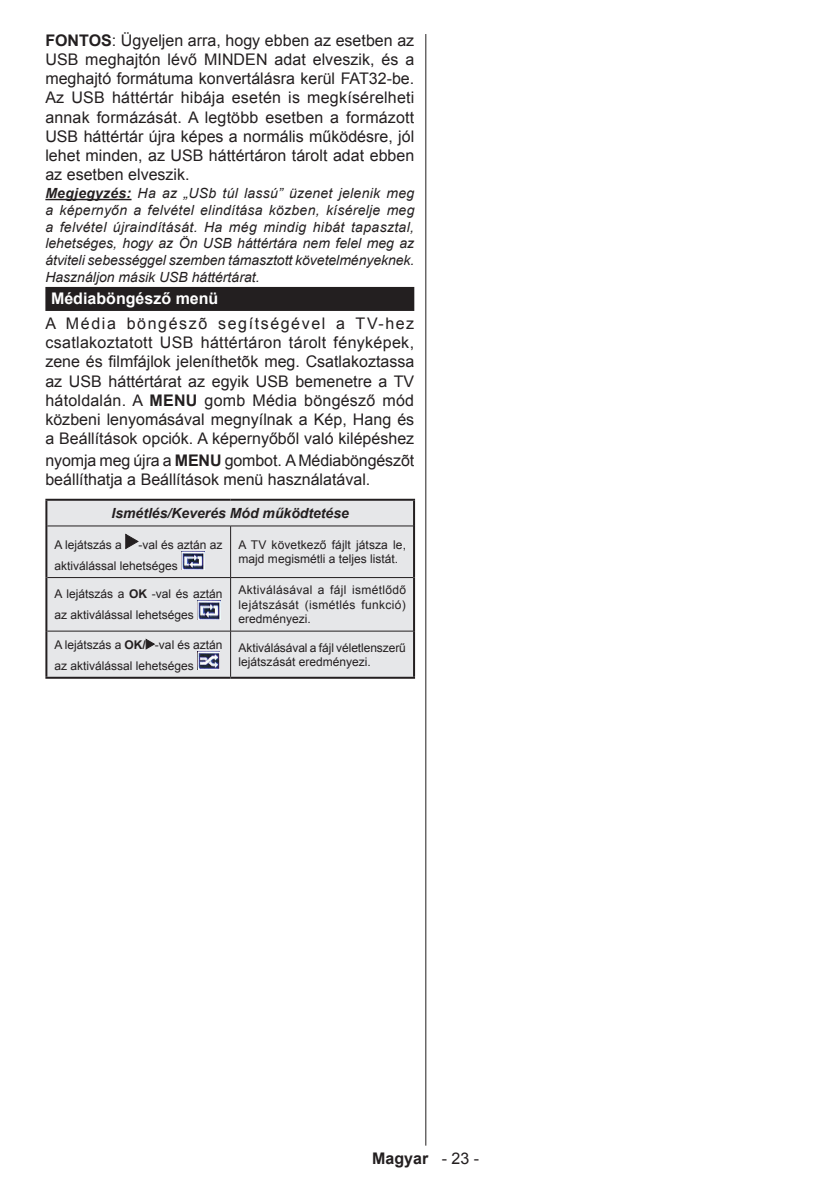
<style>
.page{position:relative;width:840px;height:1191px;background:#fff}
.page>*{position:absolute;margin:0;border:0;box-sizing:border-box;transform-origin:0 0}
.t1{font:16px/19.2px "Arial";color:#231f20;text-align:justify}
.t2{font:700 16px "Arial";color:#fff}
.t3{font:700 16px "Arial";color:#231f20}
.t4{font:italic 14px/16.8px "Arial";color:#231f20;text-align:justify}
.t5{font:italic 700 14px "Arial";color:#231f20}
.t6{font:12px/14.4px "Arial";color:#231f20}
.s1{font-weight:700}
.s2{font-weight:400}
</style>
<div class="page">
<hr style="left:425px;top:34px;width:1px;height:1111px;background:#231f20">
<hr style="left:45px;top:199px;width:86px;height:1px;background:#231f20">
<div style="left:45px;top:287px;width:369px;height:24px;background:#231f20"></div>
<div style="left:47px;top:501px;width:366px;height:176px;background:#e6e7e9"></div>
<hr style="left:45px;top:499px;width:185px;height:2px;background:#231f20">
<hr style="left:45px;top:501px;width:2px;height:25px;background:#231f20">
<hr style="left:230px;top:499px;width:185px;height:2px;background:#231f20">
<hr style="left:413px;top:501px;width:2px;height:25px;background:#231f20">
<hr style="left:45px;top:526px;width:2px;height:51px;background:#231f20">
<hr style="left:413px;top:526px;width:2px;height:51px;background:#231f20">
<hr style="left:45px;top:577px;width:2px;height:54px;background:#231f20">
<hr style="left:413px;top:577px;width:2px;height:54px;background:#231f20">
<hr style="left:45px;top:631px;width:2px;height:46px;background:#231f20">
<hr style="left:413px;top:631px;width:2px;height:46px;background:#231f20">
<hr style="left:47px;top:525px;width:183px;height:1px;background:#231f20">
<hr style="left:230px;top:525px;width:183px;height:1px;background:#231f20">
<hr style="left:230px;top:526px;width:1px;height:51px;background:#231f20">
<hr style="left:47px;top:577px;width:183px;height:1px;background:#231f20">
<hr style="left:230px;top:577px;width:183px;height:1px;background:#231f20">
<hr style="left:230px;top:578px;width:1px;height:53px;background:#231f20">
<hr style="left:47px;top:631px;width:183px;height:1px;background:#231f20">
<hr style="left:230px;top:631px;width:183px;height:1px;background:#231f20">
<hr style="left:230px;top:631px;width:1px;height:46px;background:#231f20">
<hr style="left:45px;top:677px;width:185px;height:2px;background:#231f20">
<hr style="left:230px;top:677px;width:185px;height:2px;background:#231f20">
<svg style="left:126px;top:534px;width:12px;height:14px"></svg>
<img style="left:181px;top:551px;width:23px;height:18px">
<img style="left:197px;top:601px;width:23px;height:18px">
<svg style="left:146px;top:639px;width:8px;height:10px"></svg>
<img style="left:197px;top:651px;width:22px;height:19px">
<p class="t1" style="left:45px;top:31px;width:370px"><span class="s1">FONTOS</span>: Ügyeljen arra, hogy ebben az esetben az USB meghajtón lévő MINDEN adat elveszik, és a meghajtó formátuma konvertálásra kerül FAT32-be.<br>Az USB háttértár hibája esetén is megkísérelheti annak formázását. A legtöbb esetben a formázott USB háttértár újra képes a normális működésre, jól lehet minden, az USB háttértáron tárolt adat ebben az esetben elveszik.</p>
<p class="t4" style="left:45px;top:185px;width:370px"><span class="s1">Megjegyzés:</span> Ha az „USb túl lassú” üzenet jelenik meg a képernyőn a felvétel elindítása közben, kísérelje meg a felvétel újraindítását. Ha még mindig hibát tapasztal, lehetséges, hogy az Ön USB háttértára nem felel meg az átviteli sebességgel szemben támasztott követelményeknek.<br>Használjon másik USB háttértárat.</p>
<p class="t2" style="left:51px;top:288px;width:169px">Médiaböngésző menü</p>
<p class="t1" style="left:45px;top:314px;width:370px">A Média böngészõ segítségével a TV-hez csatlakoztatott USB háttértáron tárolt fényképek, zene és filmfájlok jeleníthetõk meg. Csatlakoztassa az USB háttértárat az egyik USB bemenetre a TV hátoldalán. A <span class="s1">MENU</span> gomb Média böngésző mód közbeni lenyomásával megnyílnak a Kép, Hang és a Beállítások opciók. A képernyőből való kilépéshez</p>
<p class="t1" style="left:45px;top:451px;width:370px">nyomja meg újra a <span class="s1">MENU</span> gombot. A Médiaböngészõt beállíthatja a Beállítások menü használatával.</p>
<p class="t5" style="left:111px;top:504px;width:239px">Ismétlés/Keverés Mód működtetése</p>
<p class="t6" style="left:54px;top:537px;width:69px">A lejátszás a</p>
<p class="t6" style="left:54px;top:534px;width:169px;line-height:20.6px;text-indent:84px">-val és aztán az aktiválással lehetséges</p>
<p class="t6" style="left:238px;top:537px;width:169px">A TV következő fájlt játsza le, majd megismétli a teljes listát.</p>
<p class="t6" style="left:54px;top:584px;width:169px;line-height:20.6px">A lejátszás a <span class="s1">OK</span> -val és aztán az aktiválással lehetséges</p>
<p class="t6" style="left:238px;top:583px;width:169px;text-align:justify">Aktiválásával a fájl ismétlődő lejátszását (ismétlés funkció) eredményezi.</p>
<p class="t6" style="left:54px;top:635px;width:170px;line-height:20.6px">A lejátszás a <span class="s1">OK/</span> -val és aztán az aktiválással lehetséges</p>
<p class="t6" style="left:238px;top:640px;width:169px">Aktiválásával a fájl véletlenszerű lejátszását eredményezi.</p>
<p class="t3" style="left:372px;top:1148px;width:108px">Magyar <span class="s2">- 23 -</span></p>
</div>
